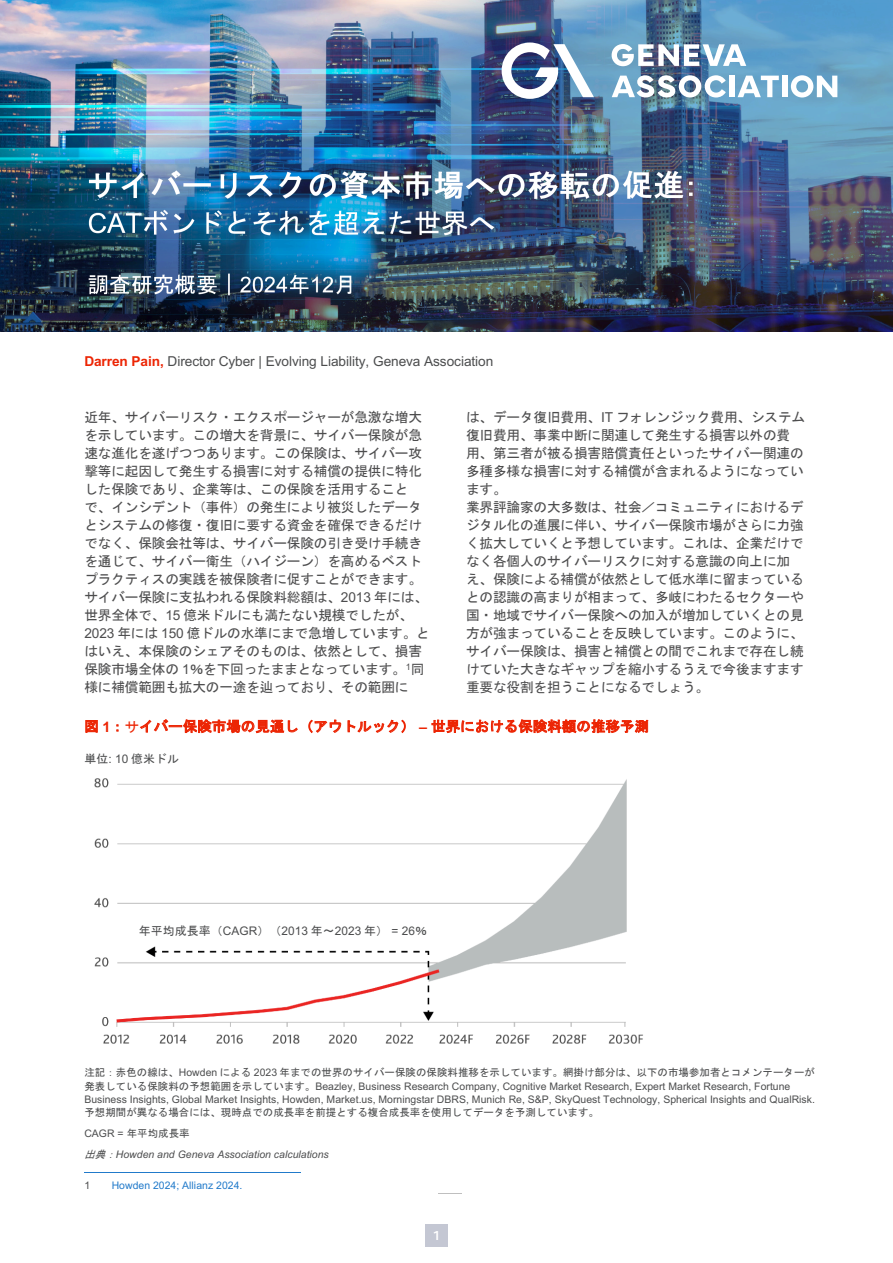
<style>
.page{position:relative;width:893px;height:1263px;background:#fff}
.page>*{position:absolute;margin:0;border:0;box-sizing:border-box;transform-origin:0 0}
.t1{font:14.1px "MS Gothic";letter-spacing:.01em;color:#ec2504}
.t2{font:13.65px/18px "MS Gothic";letter-spacing:-.015em;color:#4d4d4e}
.t3{font:13.65px "Arial";letter-spacing:-.005em;color:#4c4d4e}
.t4{font:700 13.5px "Bliss 2";color:#fff}
.t5{font:11.85px "Arial";letter-spacing:.005em;color:#4c4d4e}
.t6{font:11.85px "MS Gothic";letter-spacing:.01em;color:#4c4d4e}
.t7{font:10.5px/13px "Arial";letter-spacing:.005em;color:#4c4d4e}
.t8{font:italic 10.5px/21.3px "Arial";letter-spacing:.005em;color:#4c4d4e}
.t9{font:10.5px "Arial";letter-spacing:.005em;color:#217aca}
.s1{font-weight:700;color:#ec2504}
.s2{font-family:"Arial"}
.s3{font-family:"Arial";font-weight:700;font-size:14.4px}
.s4{font-size:14.4px}
.s5{font-family:"MS Gothic"}
.s6{font-style:normal}
.s7{font-family:"MS Gothic";font-style:normal}
</style>
<div class="page">
<div style="left:425px;top:1224px;width:23px;height:22px;background:#c4c7d3"></div>
<svg style="left:438px;top:1193px;width:24px;height:1px"></svg>
<hr style="left:84px;top:1172px;width:216px;height:1px;background:#217aca">
<img style="left:94px;top:778px;width:549px;height:266px">
<img style="left:0;top:0;width:893px;height:331px">
<svg style="left:502px;top:43px;width:92px;height:56px"></svg>
<svg style="left:612px;top:44px;width:134px;height:22px"></svg>
<div style="left:782px;top:76px;width:5px;height:21px;background:#fff"></div>
<svg style="left:791px;top:75px;width:46px;height:23px"></svg>
<svg style="left:612px;top:75px;width:114px;height:23px"></svg>
<div style="left:729px;top:76px;width:5px;height:21px;background:#fff"></div>
<svg style="left:738px;top:76px;width:41px;height:21px"></svg>
<img style="left:81px;top:160px;width:633px;height:150px">
<p class="t3" style="left:84px;top:352px;width:411px"><span class="s1">Darren Pain,</span> Director Cyber | Evolving Liability, Geneva Association</p>
<p class="t2" style="left:84px;top:408px;width:347px">近年、サイバーリスク・エクスポージャーが急激な増大を示しています。この増大を背景に、サイバー保険が急速な進化を遂げつつあります。この保険は、サイバー攻撃等に起因して発生する損害に対する補償の提供に特化した保険であり、企業等は、この保険を活用すること<br>で、インシデント（事件）の発生により被災したデータとシステムの修復・復旧に要する資金を確保できるだけでなく、保険会社等は、サイバー保険の引き受け手続きを通じて、サイバー衛生（ハイジーン）を高めるベストプラクティスの実践を被保険者に促すことができます。サイバー保険に支払われる保険料総額は、<span class="s2">2013</span> 年には、世界全体で、<span class="s2">15</span> 億米ドルにも満たない規模でしたが、<br><span class="s2">2023</span> 年には <span class="s2">150</span> 億ドルの水準にまで急増しています。とはいえ、本保険のシェアそのものは、依然として、損害保険市場全体の <span class="s2">1</span>％を下回ったままとなっています。<sup>1</sup>同様に補償範囲も拡大の一途を辿っており、その範囲に</p>
<p class="t2" style="left:466px;top:408px;width:341px">は、データ復旧費用、<span class="s2">IT</span> フォレンジック費用、システム復旧費用、事業中断に関連して発生する損害以外の費用、第三者が被る損害賠償責任といったサイバー関連の多種多様な損害に対する補償が含まれるようになっています。<br>業界評論家の大多数は、社会／コミュニティにおけるデジタル化の進展に伴い、サイバー保険市場がさらに力強く拡大していくと予想しています。これは、企業だけでなく各個人のサイバーリスクに対する意識の向上に加え、保険による補償が依然として低水準に留まっているとの認識の高まりが相まって、多岐にわたるセクターや国・地域でサイバー保険への加入が増加していくとの見方が強まっていることを反映しています。このように、サイバー保険は、損害と補償との間でこれまで存在し続けていた大きなギャップを縮小するうえで今後ますます重要な役割を担うことになるでしょう。</p>
<p class="t1" style="left:84px;top:719px;width:566px">図 <span class="s3">1</span>：<span class="s4">サ</span>イバー保険市場の見通し（アウトルック） <span class="s3">–</span> 世界における保険料額の推移予測</p>
<p class="t6" style="left:84px;top:753px;width:96px">単位<span class="s2">: 10</span> 億米ドル</p>
<p class="t5" style="left:139px;top:922px;width:290px"><span class="s5">年平均成長率（</span>CAGR<span class="s5">）（</span>2013 <span class="s5">年～</span>2023 <span class="s5">年）</span> = 26<span class="s5">％</span></p>
<p class="t7" style="left:84px;top:1066px;width:732px"><span class="s5">注記：赤色の線は、</span>Howden <span class="s5">による</span> 2023 <span class="s5">年までの世界のサイバー保険の保険料推移を示しています。網掛け部分は、以下の市場参加者とコメンテーターが発表している保険料の予想範囲を示しています。</span>Beazley, Business Research Company, Cognitive Market Research, Expert Market Research, Fortune Business Insights, Global Market Insights, Howden, Market.us, Morningstar DBRS, Munich Re, S&amp;P, SkyQuest Technology, Spherical Insights and QualRisk.<span class="s5">予想期間が異なる場合には、現時点での成長率を前提とする複合成長率を使用してデータを予測しています。</span></p>
<p class="t8" style="left:84px;top:1122px;width:246px"><span class="s6">CAGR =</span> <span class="s7">年平均成長率<br></span><span class="s5">出典：</span>Howden and Geneva Association calculations</p>
<p class="t7" style="left:84px;top:1178px;width:7px">1</p>
<p class="t9" style="left:112px;top:1178px;width:132px">Howden 2024; Allianz 2024.</p>
<p class="t4" style="left:434px;top:1227px;width:8px">1</p>
</div>
